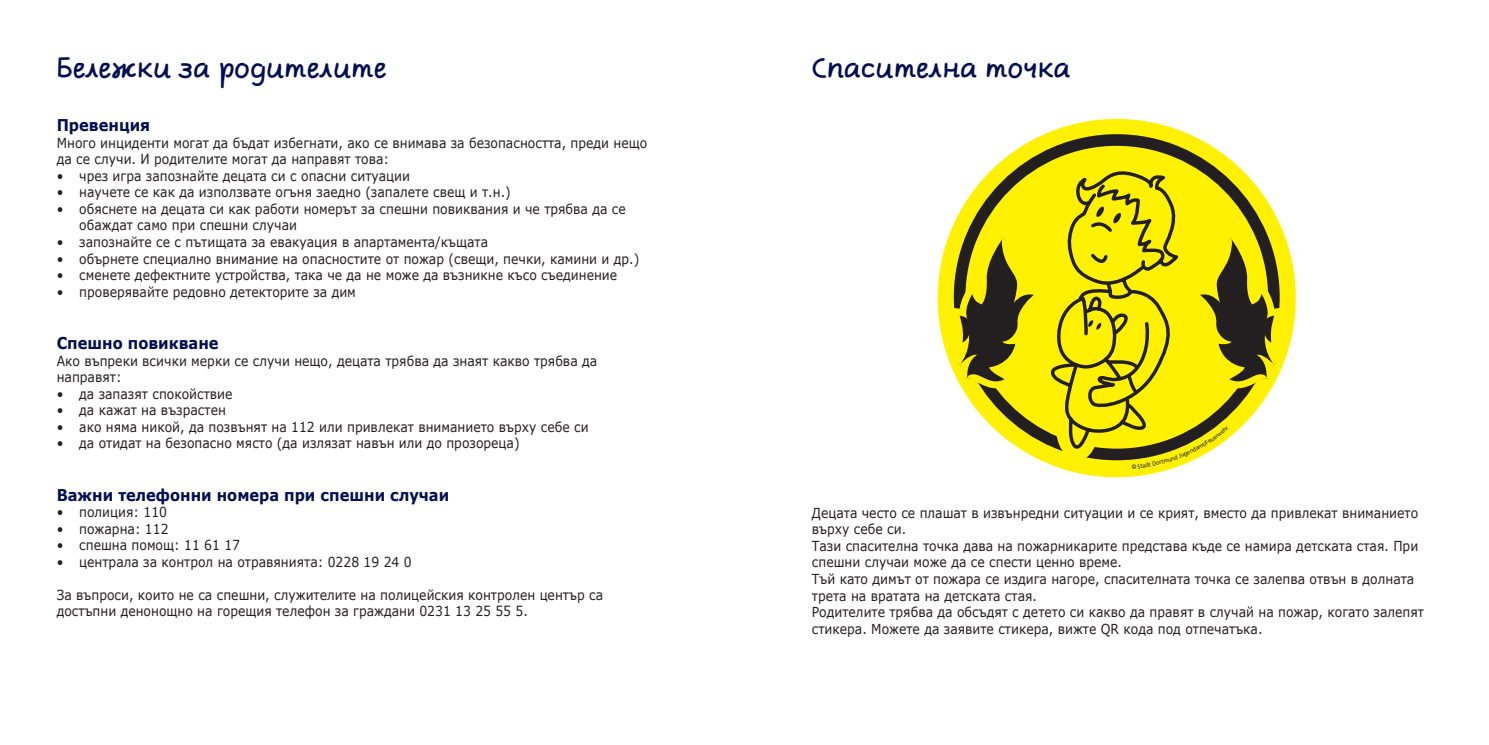
<style>
.page{position:relative;width:1489px;height:745px;background:#fff}
.page>*{position:absolute;margin:0;border:0;box-sizing:border-box;transform-origin:0 0}
.t1{font:27.5px "Comic Jens Free Pro";color:#010f52}
.t2{font:700 16.25px "Verdana";color:#010f52;scale:.9 1}
.t3{font:13.75px/16.5px "Verdana";color:#231f20;scale:.9 1}
</style>
<div class="page">
<svg style="left:937px;top:119px;width:358px;height:358px;background:#d1c50a"></svg>
<svg style="left:948px;top:169px;width:337px;height:300px;background:#cfc423"></svg>
<h1 class="t1" style="left:57px;top:47px;width:332px">Бележки за родителите</h1>
<h1 class="t1" style="left:811px;top:47px;width:260px">Спасителна точка</h1>
<p class="t2" style="left:57px;top:114px;width:105px">Превенция</p>
<p class="t3" style="left:57px;top:134px;width:657px">Много инциденти могат да бъдат избегнати, ако се внимава за безопасността, преди нещо да се случи. И родителите могат да направят това:</p>
<p class="t3" style="left:57px;top:167px;width:394px">• чрез игра запознайте децата си с опасни ситуации</p>
<p class="t3" style="left:57px;top:184px;width:506px">• научете се как да използвате огъня заедно (запалете свещ и т.н.)</p>
<p class="t3" style="left:79px;top:200px;width:609px;text-indent:-22px">• обяснете на децата си как работи номерът за спешни повиквания и че трябва да се обаждат само при спешни случаи</p>
<p class="t3" style="left:57px;top:233px;width:481px">• запознайте се с пътищата за евакуация в апартамента/къщата</p>
<p class="t3" style="left:57px;top:250px;width:649px">• обърнете специално внимание на опасностите от пожар (свещи, печки, камини и др.)</p>
<p class="t3" style="left:57px;top:266px;width:624px">• сменете дефектните устройства, така че да не може да възникне късо съединение</p>
<p class="t3" style="left:57px;top:283px;width:334px">• проверявайте редовно детекторите за дим</p>
<p class="t2" style="left:57px;top:331px;width:181px">Спешно повикване</p>
<p class="t3" style="left:57px;top:352px;width:602px">Ако въпреки всички мерки се случи нещо, децата трябва да знаят какво трябва да направят:</p>
<p class="t3" style="left:57px;top:385px;width:197px">• да запазят спокойствие</p>
<p class="t3" style="left:57px;top:401px;width:189px">• да кажат на възрастен</p>
<p class="t3" style="left:57px;top:418px;width:592px">• ако няма никой, да позвънят на 112 или привлекат вниманието върху себе си</p>
<p class="t3" style="left:57px;top:434px;width:516px">• да отидат на безопасно място (да излязат навън или до прозореца)</p>
<p class="t2" style="left:57px;top:483px;width:437px">Важни телефонни номера при спешни случаи</p>
<p class="t3" style="left:57px;top:503px;width:124px">• полиция: 110</p>
<p class="t3" style="left:57px;top:520px;width:126px">• пожарна: 112</p>
<p class="t3" style="left:57px;top:536px;width:205px">• спешна помощ: 11 61 17</p>
<p class="t3" style="left:57px;top:553px;width:396px">• централа за контрол на отравянията: 0228 19 24 0</p>
<p class="t3" style="left:57px;top:586px;width:608px">За въпроси, които не са спешни, служителите на полицейския контролен център са достъпни денонощно на горещия телефон за граждани 0231 13 25 55 5.</p>
<p class="t3" style="left:811px;top:504px;width:681px">Децата често се плашат в извънредни ситуации и се крият, вместо да привлекат вниманието върху себе си.<br>Тази спасителна точка дава на пожарникарите представа къде се намира детската стая. При спешни случаи може да се спести ценно време.<br>Тъй като димът от пожара се издига нагоре, спасителната точка се залепва отвън в долната трета на вратата на детската стая.<br>Родителите трябва да обсъдят с детето си какво да правят в случай на пожар, когато залепят стикера. Можете да заявите стикера, вижте QR кода под отпечатъка.</p>
</div>
